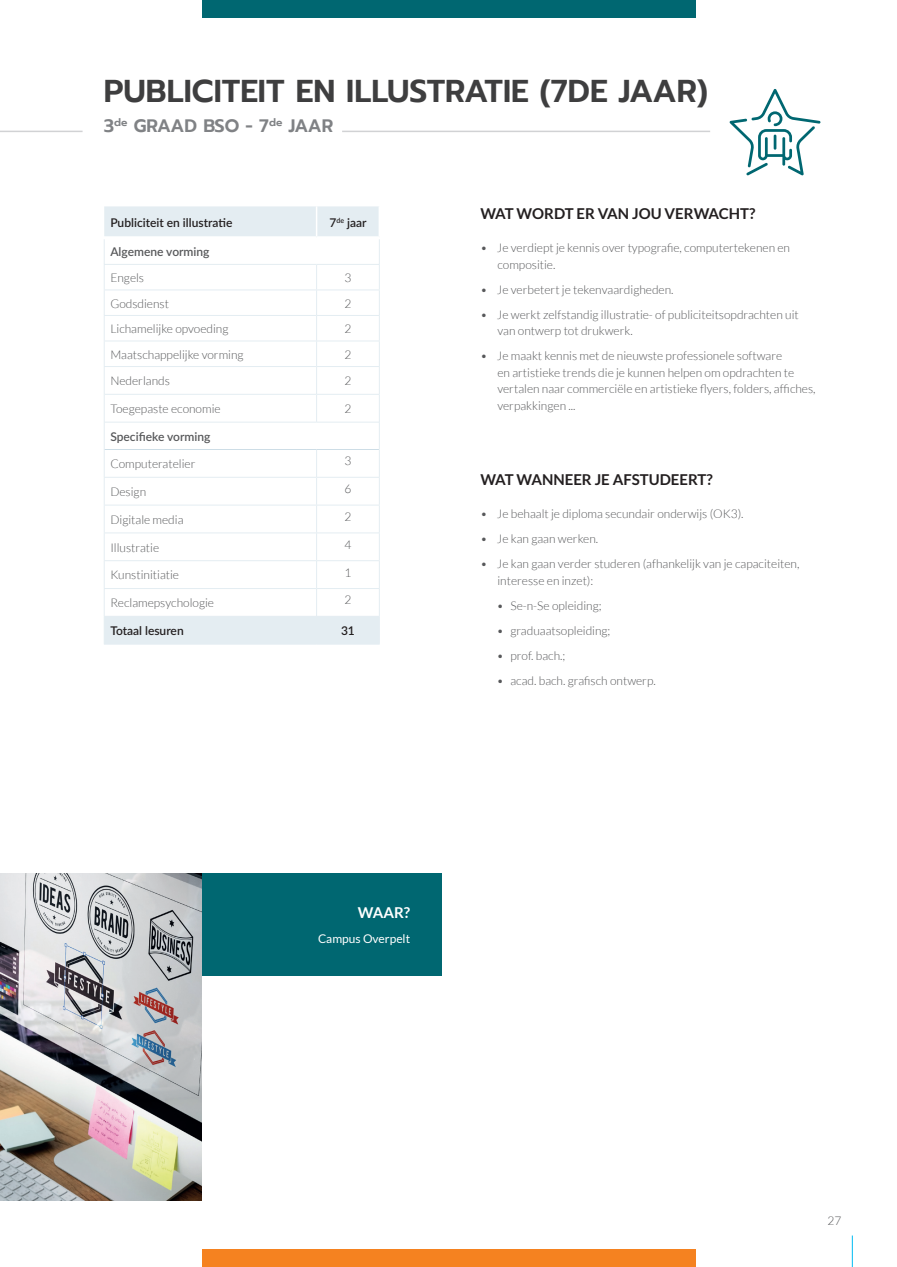
<style>
.page{position:relative;width:897px;height:1267px;background:#fff}
.page>*{position:absolute;margin:0;border:0;box-sizing:border-box;transform-origin:0 0}
.t1{font:600 31.5px "Prompt";color:#3e3e3f}
.t2{font:600 18px "Prompt";color:#808285}
.t3{font:700 15px "Lato";color:#231f20}
.t4{font:700 15px "Lato";color:#fff}
.t5{font:300 12px/16.5px "Lato";color:#57585a}
.t6{font:600 12px "Lato";color:#231f20}
.t7{font:600 12px "Lato";color:#57585a}
.t8{font:12px "Lato";color:#fff}
</style>
<div class="page">
<hr style="left:851px;top:1235px;width:1px;height:31px;background:#00baf1">
<div style="left:202px;top:0;width:493px;height:17px;background:#006771"></div>
<div style="left:202px;top:1249px;width:493px;height:17px;background:#f58220"></div>
<hr style="left:0;top:131px;width:83px;height:1px;background:#d1d2d4">
<svg style="left:104px;top:206px;width:276px;height:438px"></svg>
<hr style="left:342px;top:131px;width:368px;height:1px;background:#d1d2d4">
<svg style="left:729px;top:89px;width:91px;height:86px"></svg>
<hr style="left:773px;top:135px;width:3px;height:15px;background:#006771">
<div style="left:161px;top:873px;width:281px;height:102px;background:#006771"></div>
<img style="left:0;top:873px;width:202px;height:326px">
<h1 class="t1" style="left:104px;top:68px;width:605px">PUBLICITEIT EN ILLUSTRATIE (7DE JAAR)</h1>
<h2 class="t2" style="left:104px;top:112px;width:112px">3<sup>DE</sup> GRAAD BSO</h2>
<h2 class="t2" style="left:245px;top:112px;width:89px">- 7<sup>DE</sup> JAAR</h2>
<p class="t6" style="left:110px;top:214px;width:123px">Publiciteit en illustratie</p>
<p class="t6" style="left:329px;top:214px;width:39px">7<sup>de</sup> jaar</p>
<p class="t7" style="left:110px;top:243px;width:101px">Algemene vorming</p>
<p class="t5" style="left:110px;top:269px;width:35px">Engels</p>
<p class="t5" style="left:344px;top:269px;width:8px">3</p>
<p class="t5" style="left:110px;top:295px;width:60px">Godsdienst</p>
<p class="t5" style="left:344px;top:295px;width:8px">2</p>
<p class="t5" style="left:110px;top:320px;width:120px">Lichamelijke opvoeding</p>
<p class="t5" style="left:344px;top:320px;width:8px">2</p>
<p class="t5" style="left:110px;top:346px;width:135px">Maatschappelijke vorming</p>
<p class="t5" style="left:344px;top:346px;width:8px">2</p>
<p class="t5" style="left:110px;top:373px;width:61px">Nederlands</p>
<p class="t5" style="left:344px;top:373px;width:8px">2</p>
<p class="t5" style="left:110px;top:400px;width:112px">Toegepaste economie</p>
<p class="t5" style="left:344px;top:400px;width:8px">2</p>
<p class="t7" style="left:110px;top:427px;width:102px">Specifieke vorming</p>
<p class="t5" style="left:110px;top:455px;width:87px">Computeratelier</p>
<p class="t5" style="left:344px;top:453px;width:8px">3</p>
<p class="t5" style="left:110px;top:483px;width:37px">Design</p>
<p class="t5" style="left:344px;top:480px;width:8px">6</p>
<p class="t5" style="left:110px;top:511px;width:75px">Digitale media</p>
<p class="t5" style="left:344px;top:508px;width:8px">2</p>
<p class="t5" style="left:110px;top:539px;width:50px">Illustratie</p>
<p class="t5" style="left:344px;top:536px;width:8px">4</p>
<p class="t5" style="left:110px;top:567px;width:70px">Kunstinitiatie</p>
<p class="t5" style="left:344px;top:564px;width:8px">1</p>
<p class="t5" style="left:110px;top:594px;width:105px">Reclamepsychologie</p>
<p class="t5" style="left:344px;top:592px;width:8px">2</p>
<p class="t6" style="left:110px;top:622px;width:75px">Totaal lesuren</p>
<p class="t6" style="left:341px;top:622px;width:15px">31</p>
<p class="t3" style="left:480px;top:204px;width:276px">WAT WORDT ER VAN JOU VERWACHT?</p>
<p class="t5" style="left:497px;top:239px;width:294px;text-indent:-17px">• Je verdiept je kennis over typografie, computertekenen en compositie.</p>
<p class="t5" style="left:480px;top:281px;width:195px">• Je verbetert je tekenvaardigheden.</p>
<p class="t5" style="left:497px;top:306px;width:303px;text-indent:-17px">• Je werkt zelfstandig illustratie- of publiciteitsopdrachten uit van ontwerp tot drukwerk.</p>
<p class="t5" style="left:497px;top:347px;width:319px;text-indent:-17px">• Je maakt kennis met de nieuwste professionele software<br>en artistieke trends die je kunnen helpen om opdrachten te vertalen naar commerciële en artistieke flyers, folders, affiches, verpakkingen ...</p>
<p class="t3" style="left:480px;top:470px;width:13px">WAT</p>
<p class="t3" style="left:516px;top:470px;width:12px">WANNEER</p>
<p class="t3" style="left:594px;top:470px;width:29px">JE AFSTUDEERT</p>
<p class="t3" style="left:706px;top:470px;width:8px">?</p>
<p class="t5" style="left:480px;top:505px;width:265px">• Je behaalt je diploma secundair onderwijs (OK3).</p>
<p class="t5" style="left:480px;top:530px;width:119px">• Je kan gaan werken.</p>
<p class="t5" style="left:497px;top:555px;width:303px;text-indent:-17px">• Je kan gaan verder studeren (afhankelijk van je capaciteiten, interesse en inzet):</p>
<p class="t5" style="left:497px;top:597px;width:106px">• Se-n-Se opleiding;</p>
<p class="t5" style="left:497px;top:622px;width:115px">• graduaatsopleiding;</p>
<p class="t5" style="left:497px;top:647px;width:70px">• prof. bach.;</p>
<p class="t5" style="left:497px;top:672px;width:160px">• acad. bach. grafisch ontwerp.</p>
<p class="t4" style="left:358px;top:903px;width:27px">WAAR</p>
<p class="t4" style="left:404px;top:903px;width:8px">?</p>
<p class="t8" style="left:318px;top:931px;width:94px">Campus Overpelt</p>
<p class="t5" style="left:827px;top:1212px;width:15px">27</p>
</div>
